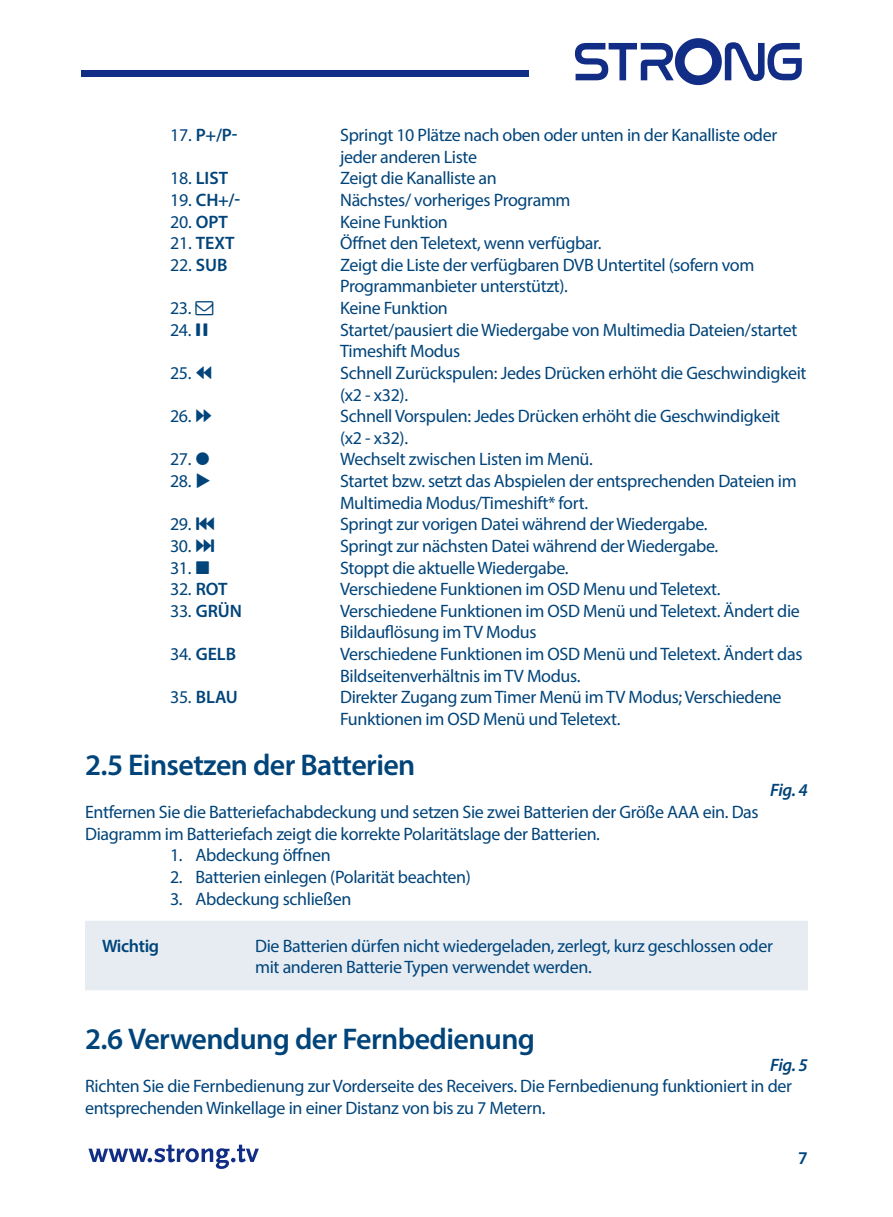
<style>
.page{position:relative;width:893px;height:1217px;background:#fff}
.page>*{position:absolute;margin:0;border:0;box-sizing:border-box;transform-origin:0 0}
.t1{font:600 30px "Myriad Pro";letter-spacing:-.02em;color:#00447a}
.t2{font:18px/21.6px "Myriad Pro";letter-spacing:-.02em;color:#00447a}
.t3{font:600 18px "Myriad Pro";color:#00447a}
.t4{font:italic 600 18px "Myriad Pro";letter-spacing:-.03em;color:#00447a}
.t5{font:600 18px "Myriad Pro";letter-spacing:-.02em;color:#00447a}
.s1{font-weight:400}
.s2{font-weight:600}
.s3{font-family:"Guifxv 2 Transports"}
</style>
<div class="page">
<div style="left:82px;top:71px;width:447px;height:6px;background:#112d86"></div>
<svg style="left:575px;top:38px;width:227px;height:47px"></svg>
<svg style="left:88px;top:1144px;width:171px;height:24px"></svg>
<div style="left:85px;top:920px;width:723px;height:150px;background:#e6ecf2"></div>
<div style="left:85px;top:990px;width:723px;height:105px;background:#fff"></div>
<p class="t3" style="left:170px;top:124px;width:69px"><span class="s1">17.</span> P+/P-</p>
<p class="t2" style="left:340px;top:124px;width:438px">Springt 10 Plätze nach oben oder unten in der Kanalliste oder jeder anderen Liste</p>
<p class="t3" style="left:170px;top:167px;width:59px"><span class="s1">18.</span> LIST</p>
<p class="t2" style="left:340px;top:167px;width:158px">Zeigt die Kanalliste an</p>
<p class="t3" style="left:170px;top:188px;width:71px"><span class="s1">19.</span> CH+/-</p>
<p class="t2" style="left:340px;top:189px;width:232px">Nächstes/ vorheriges Programm</p>
<p class="t2" style="left:170px;top:210px;width:59px">20. <span class="s2">OPT</span></p>
<p class="t2" style="left:340px;top:210px;width:109px">Keine Funktion</p>
<p class="t3" style="left:170px;top:232px;width:66px"><span class="s1">21.</span> TEXT</p>
<p class="t2" style="left:340px;top:232px;width:263px">Öffnet den Teletext, wenn verfügbar.</p>
<p class="t2" style="left:170px;top:254px;width:59px">22. <span class="s2">SUB</span></p>
<p class="t2" style="left:340px;top:254px;width:416px">Zeigt die Liste der verfügbaren DVB Untertitel (sofern vom<br>Programmanbieter unterstützt).</p>
<p class="t2" style="left:170px;top:297px;width:23px">23.</p>
<p class="t2" style="left:340px;top:297px;width:109px">Keine Funktion</p>
<p class="t2" style="left:170px;top:318px;width:40px">24. <span class="s3">2</span></p>
<p class="t2" style="left:340px;top:318px;width:459px">Startet/pausiert die Wiedergabe von Multimedia Dateien/startet<br>Timeshift Modus</p>
<p class="t2" style="left:170px;top:362px;width:44px">25. <span class="s3">5</span></p>
<p class="t2" style="left:340px;top:362px;width:468px">Schnell Zurückspulen: Jedes Drücken erhöht die Geschwindigkeit (x2 - x32).</p>
<p class="t2" style="left:170px;top:405px;width:44px">26. <span class="s3">6</span></p>
<p class="t2" style="left:340px;top:405px;width:441px">Schnell Vorspulen: Jedes Drücken erhöht die Geschwindigkeit (x2 - x32).</p>
<p class="t2" style="left:170px;top:448px;width:41px">27. <span class="s3">4</span></p>
<p class="t2" style="left:340px;top:448px;width:254px">Wechselt zwischen Listen im Menü.</p>
<p class="t2" style="left:170px;top:470px;width:43px">28. ◆</p>
<p class="t2" style="left:340px;top:470px;width:458px">Startet bzw. setzt das Abspielen der entsprechenden Dateien im<br>Multimedia Modus/Timeshift* fort.</p>
<p class="t2" style="left:170px;top:513px;width:46px">29. <span class="s3">7</span></p>
<p class="t2" style="left:340px;top:513px;width:369px">Springt zur vorigen Datei während der Wiedergabe.</p>
<p class="t2" style="left:170px;top:534px;width:46px">30. <span class="s3">8</span></p>
<p class="t2" style="left:340px;top:534px;width:380px">Springt zur nächsten Datei während der Wiedergabe.</p>
<p class="t2" style="left:170px;top:556px;width:41px">31. <span class="s3">3</span></p>
<p class="t2" style="left:340px;top:556px;width:230px">Stoppt die aktuelle Wiedergabe.</p>
<p class="t2" style="left:170px;top:578px;width:59px">32. <span class="s2">ROT</span></p>
<p class="t2" style="left:340px;top:578px;width:382px">Verschiedene Funktionen im OSD Menu und Teletext.</p>
<p class="t3" style="left:170px;top:599px;width:73px"><span class="s1">33.</span> GRÜN</p>
<p class="t2" style="left:340px;top:599px;width:461px">Verschiedene Funktionen im OSD Menü und Teletext. Ändert die<br>Bildauflösung im TV Modus</p>
<p class="t3" style="left:170px;top:642px;width:68px"><span class="s1">34.</span> GELB</p>
<p class="t2" style="left:340px;top:642px;width:464px">Verschiedene Funktionen im OSD Menü und Teletext. Ändert das<br>Bildseitenverhältnis im TV Modus.</p>
<p class="t3" style="left:170px;top:685px;width:69px"><span class="s1">35.</span> BLAU</p>
<p class="t2" style="left:340px;top:686px;width:443px">Direkter Zugang zum Timer Menü im TV Modus; Verschiedene<br>Funktionen im OSD Menü und Teletext.</p>
<h1 class="t1" style="left:85px;top:745px;width:332px">2.5 Einsetzen der Batterien</h1>
<p class="t4" style="left:770px;top:778px;width:39px">Fig. 4</p>
<p class="t2" style="left:85px;top:800px;width:675px">Entfernen Sie die Batteriefachabdeckung und setzen Sie zwei Batterien der Größe AAA ein. Das<br>Diagramm im Batteriefach zeigt die korrekte Polaritätslage der Batterien.</p>
<p class="t2" style="left:170px;top:844px;width:162px">1. Abdeckung öffnen</p>
<p class="t2" style="left:170px;top:865px;width:302px">2. Batterien einlegen (Polarität beachten)</p>
<p class="t2" style="left:170px;top:887px;width:183px">3. Abdeckung schließen</p>
<p class="t5" style="left:102px;top:933px;width:59px">Wichtig</p>
<p class="t2" style="left:255px;top:934px;width:519px">Die Batterien dürfen nicht wiedergeladen, zerlegt, kurz geschlossen oder mit anderen Batterie Typen verwendet werden.</p>
<h1 class="t1" style="left:85px;top:1019px;width:452px">2.6 Verwendung der Fernbedienung</h1>
<p class="t4" style="left:770px;top:1052px;width:39px">Fig. 5</p>
<p class="t2" style="left:85px;top:1074px;width:708px">Richten Sie die Fernbedienung zur Vorderseite des Receivers. Die Fernbedienung funktioniert in der entsprechenden Winkellage in einer Distanz von bis zu 7 Metern.</p>
<p class="t3" style="left:798px;top:1146px;width:11px">7</p>
</div>
